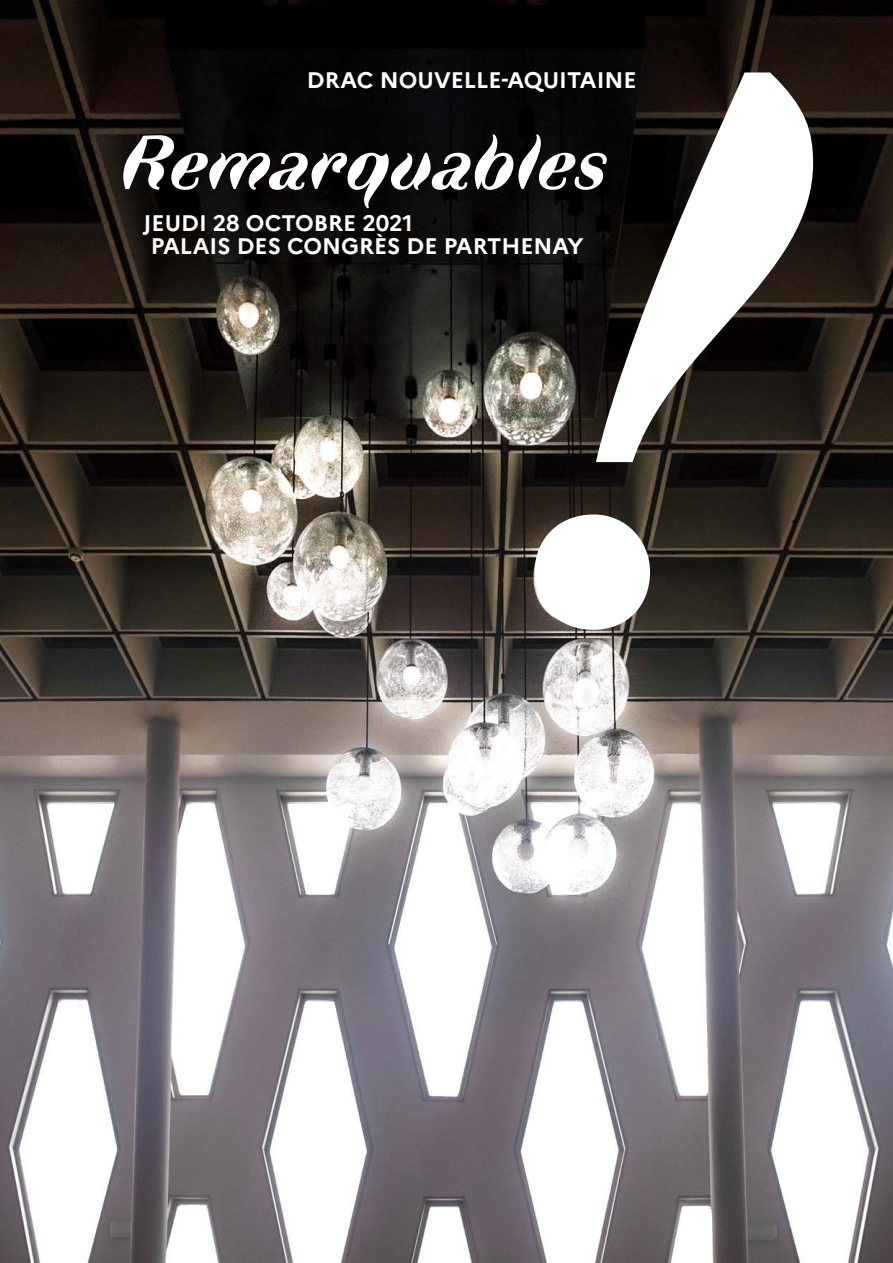
<style>
.page{position:relative;width:893px;height:1263px;background:#fff}
.page>*{position:absolute;margin:0;border:0;box-sizing:border-box;transform-origin:0 0}
.t1{font:italic 700 795px "Faune Display";color:#fff}
.M_Titre{font:italic 700 77.25px "Faune Display";color:#fff}
.M-Titre_secondaire{font:700 22.5px "Marianne";color:#fff}
</style>
<div class="page">
<img style="left:0;top:0;width:893px;height:1263px">
<p class="M-Titre_secondaire" style="left:307px;top:62px;width:331px">DRAC NOUVELLE-AQUITAINE</p>
<p class="t1" style="left:551px;top:-206px;width:264px">!</p>
<p class="M_Titre" style="left:121px;top:109px;width:491px">Remarquables</p>
<p class="M-Titre_secondaire" style="left:143px;top:206px;width:271px">JEUDI 28 OCTOBRE 2021</p>
<p class="M-Titre_secondaire" style="left:151px;top:228px;width:434px">PALAIS DES CONGRÈS DE PARTHENAY</p>
</div>
